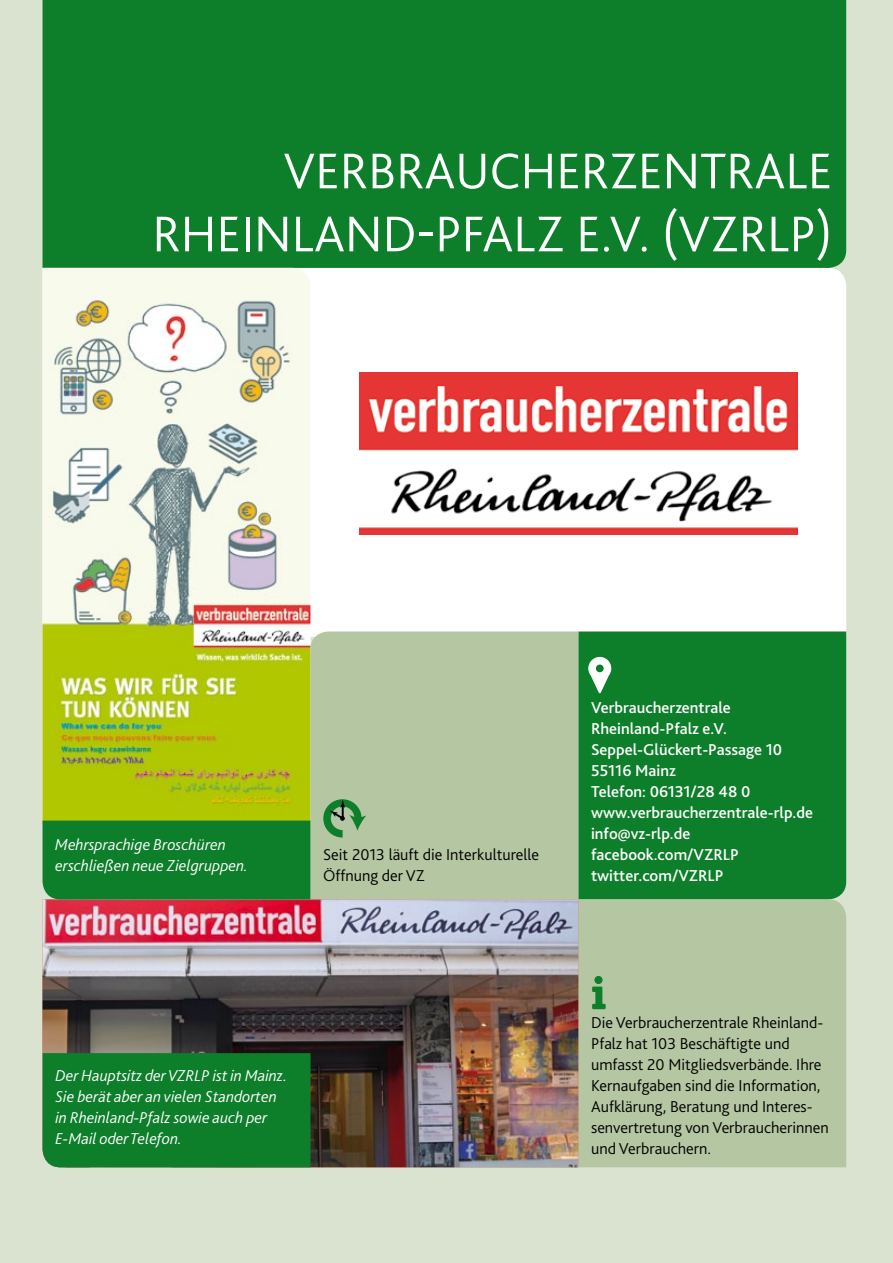
<style>
.page{position:relative;width:893px;height:1263px;background:#dae2d0}
.page>*{position:absolute;margin:0;border:0;box-sizing:border-box;transform-origin:0 0}
.t1{font:300 52.5px/63px "Bliss 2";color:#fff;text-align:right}
.t2{font:300 16.5px/21px "Bliss 2";color:#000}
.t3{font:500 16.5px/21px "Bliss 2";color:#fff}
.t4{font:italic 300 16.5px/21px "Bliss 2";color:#fff}
</style>
<div class="page">
<div style="left:310px;top:268px;width:536px;height:363px;background:#fff"></div>
<div style="left:43px;top:0;width:803px;height:268px;background:#0d7e2a"></div>
<div style="left:578px;top:631px;width:268px;height:268px;background:#0d7e2a"></div>
<div style="left:578px;top:899px;width:268px;height:268px;background:#b4c6a2"></div>
<img style="left:43px;top:268px;width:267px;height:552px">
<div style="left:310px;top:631px;width:268px;height:268px;background:#b4c6a2"></div>
<svg style="left:592px;top:986px;width:14px;height:23px"></svg>
<div style="left:594px;top:976px;width:9px;height:8px;background:#0d7e2a;border-radius:50%"></div>
<svg style="left:588px;top:657px;width:23px;height:36px"></svg>
<svg style="left:323px;top:799px;width:43px;height:38px;background:#6ea26e"></svg>
<img style="left:43px;top:899px;width:535px;height:268px">
<div style="left:43px;top:1053px;width:268px;height:114px;background:#0d7e2a"></div>
<div style="left:43px;top:820px;width:267px;height:79px;background:#0d7e2a"></div>
<img style="left:360px;top:373px;width:438px;height:162px">
<h1 class="t1" style="left:152px;top:138px;width:681px">Verbraucherzentrale<br>Rheinland-Pfalz E.V. (VZRLP)</h1>
<p class="t4" style="left:55px;top:833px;width:194px">Mehrsprachige Broschüren erschließen neue Zielgruppen.</p>
<p class="t2" style="left:323px;top:844px;width:218px">Seit 2013 läuft die I nterkulturelle<br>Öffnung der VZ</p>
<p class="t4" style="left:55px;top:1064px;width:233px">Der Hauptsitz der VZRLP ist in Mainz.<br>Sie berät aber an vielen Standorten in Rheinland-Pfalz sowie auch per<br>E-Mail oder Telefon.</p>
<p class="t3" style="left:591px;top:697px;width:223px">Verbraucherzentrale<br>Rheinland-Pfalz e.V.<br>Seppel-Glückert-Passage 10<br>55116 Mainz<br>Telefon: 06131/28 48 0 www.verbraucherzentrale-rlp.de info@vz-rlp.de facebook.com/VZRLP twitter.com/VZRLP</p>
<p class="t2" style="left:591px;top:1012px;width:239px">Die Verbraucherzentrale Rheinland-Pfalz hat 103 Beschäftigte und umfasst 20 Mitgliedsverbände. I hre Kernaufgaben sind die I nformation, Aufklärung, Beratung und I nteres&shy;senvertretung von Verbraucherinnen und Verbrauchern.</p>
</div>
